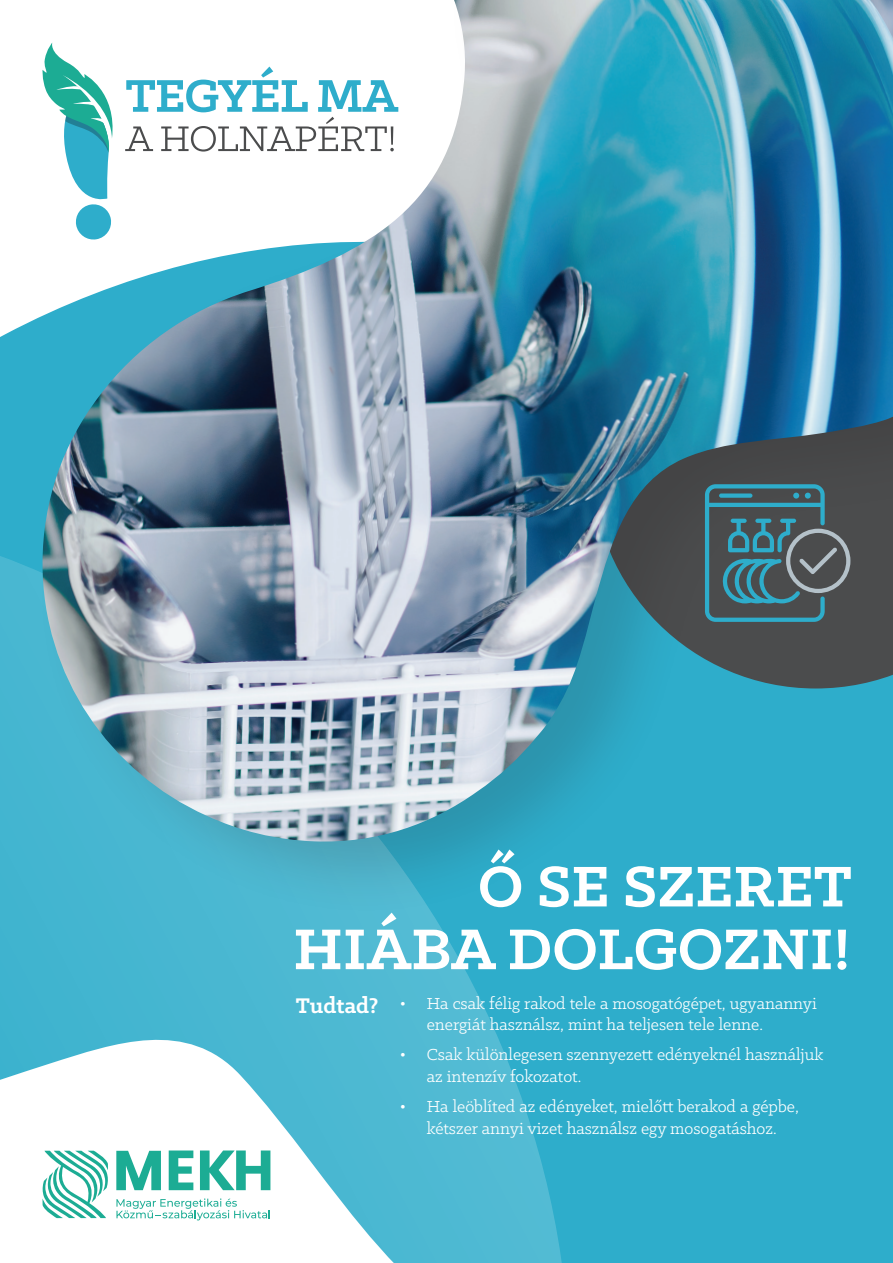
<style>
.page{position:relative;width:893px;height:1263px;background:#fff}
.page>*{position:absolute;margin:0;border:0;box-sizing:border-box;transform-origin:0 0}
.t1{font:700 64.8px/62.7px "Klinic Slab";color:#fff;text-align:right}
.t2{font:700 24px "Klinic Slab";color:#fff}
.t3{font:18px/21.6px "Klinic Slab";color:#fff}
</style>
<div class="page">
<div style="left:0;top:320px;width:893px;height:943px;background:#2eadcb"></div>
<svg style="left:0;top:495px;width:566px;height:768px;fill:#4db9d2"></svg>
<div style="left:34px;top:0;width:859px;height:918px;background:#231f20;opacity:.18"></div>
<img style="left:43px;top:0;width:850px;height:844px">
<svg style="left:116px;top:1151px;width:45px;height:39px"></svg>
<svg style="left:169px;top:1150px;width:24px;height:40px"></svg>
<svg style="left:200px;top:1150px;width:70px;height:40px"></svg>
<svg style="left:116px;top:1198px;width:154px;height:22px"></svg>
<svg style="left:42px;top:1151px;width:66px;height:67px"></svg>
<svg style="left:125px;top:67px;width:273px;height:85px"></svg>
<svg style="left:42px;top:42px;width:75px;height:199px"></svg>
<svg style="left:705px;top:484px;width:145px;height:138px"></svg>
<h1 class="t1" style="left:293px;top:853px;width:560px">Ő SE SZERET<br>HIÁBA DOLGOZNI!</h1>
<p class="t3" style="left:427px;top:992px;width:391px;text-indent:-27px">• Ha csak félig rakod tele a mosogatógépet, ugyanannyi energiát használsz, mint ha teljesen tele lenne.</p>
<p class="t3" style="left:427px;top:1043px;width:398px;text-indent:-27px">• Csak különlegesen szennyezett edényeknél használjuk az intenzív fokozatot.</p>
<p class="t3" style="left:400px;top:1095px;width:401px;text-align:center">• Ha leöblíted az edényeket, mielőtt berakod a gépbe, kétszer annyi vizet használsz egy mosogatáshoz.</p>
<h2 class="t2" style="left:296px;top:990px;width:84px">Tudtad?</h2>
</div>
